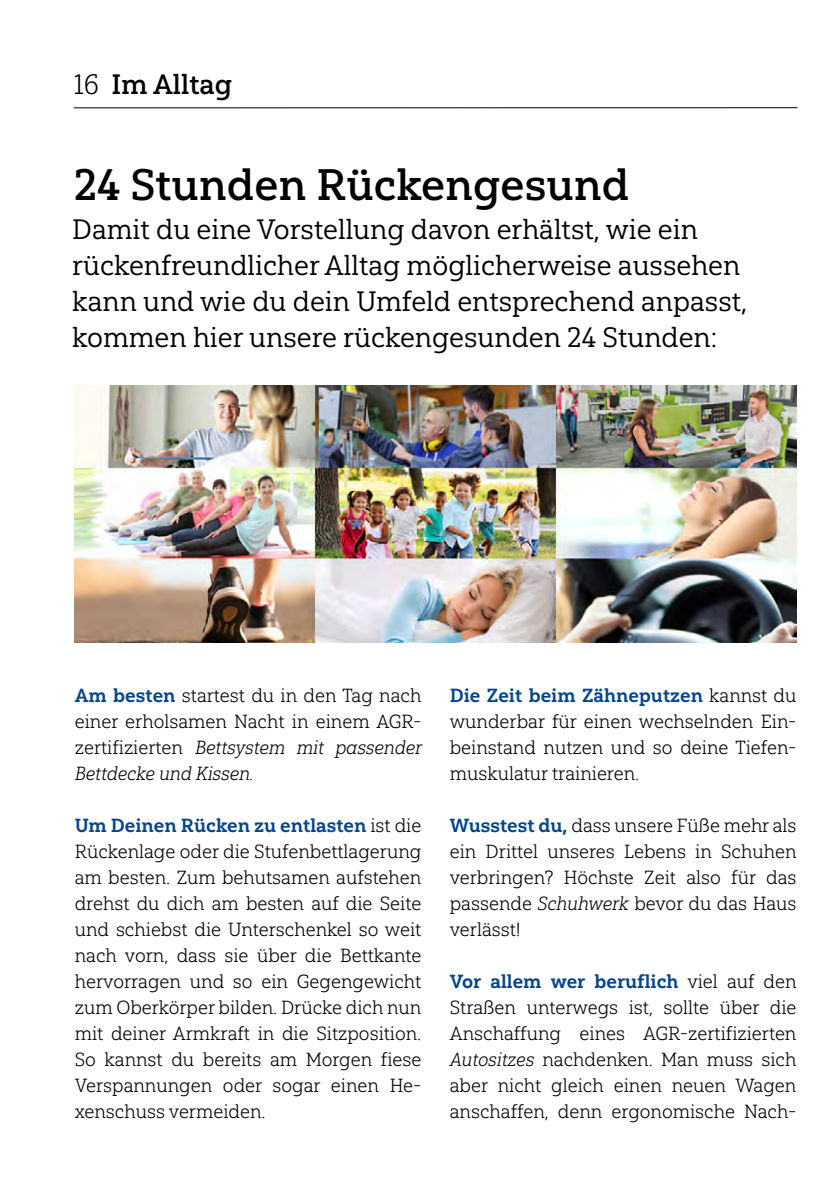
<style>
.page{position:relative;width:840px;height:1191px;background:#fff}
.page>*{position:absolute;margin:0;border:0;box-sizing:border-box;transform-origin:0 0}
.t1{font:44px "Yorkten Slab Nor Med";color:#000}
.t2{font:28px/36px "Yorkten Slab Nor Reg";color:#000}
.t3{font:28px "Yorkten Slab Nor Med";color:#000}
.t4{font:19px/26px "Yorkten Slab Nor Lig";color:#000;text-align:justify}
.t5{font:19px "Yorkten Slab Nor Bol";color:#04458b}
.t6{font:19px/26px "Yorkten Slab Nor Lig It";color:#000}
.s1{font-family:"Yorkten Slab Nor Lig"}
.s2{font-family:"Yorkten Slab Nor Bol";color:#04458b}
.s3{font-family:"Yorkten Slab Nor Lig";color:#000}
.s4{font-family:"Yorkten Slab Nor Lig It"}
</style>
<div class="page">
<hr style="left:74px;top:107px;width:723px;height:1px;background:#000">
<img style="left:75px;top:386px;width:721px;height:256px">
<h2 class="t3" style="left:74px;top:68px;width:160px"><span class="s1">16</span> Im Alltag</h2>
<h1 class="t1" style="left:74px;top:158px;width:557px">24 Stunden Rückengesund</h1>
<h2 class="t2" style="left:72px;top:211px;width:676px">Damit du eine Vorstellung davon erhältst, wie ein rückenfreundlicher Alltag möglicherweise aussehen kann und wie du dein Umfeld entsprechend anpasst, kommen hier unsere rückengesunden 24 Stunden:</h2>
<p class="t4" style="left:75px;top:682px;width:348px"><span class="s2">Am besten</span> startest du in den Tag nach einer erholsamen Nacht in einem AGR-</p>
<p class="t6" style="left:75px;top:734px;width:348px"><span class="s1">zertifizierten</span> Bettsystem mit passender<br>Bettdecke und Kissen.</p>
<p class="t5" style="left:75px;top:813px;width:348px">Um Deinen Rücken zu entlasten <span class="s3">ist die</span></p>
<p class="t4" style="left:75px;top:838px;width:348px">Rückenlage oder die Stufenbettlagerung am besten. Zum behutsamen aufstehen drehst du dich am besten auf die Seite und schiebst die Unterschenkel so weit nach vorn, dass sie über die Bettkante hervorragen und so ein Gegengewicht zum Oberkörper bilden. Drücke dich nun mit deiner Armkraft in die Sitzposition.<br>So kannst du bereits am Morgen fiese Verspannungen oder sogar einen He&shy;xenschuss vermeiden.</p>
<p class="t5" style="left:449px;top:683px;width:348px">Die Zeit beim Zähneputzen <span class="s3">kannst du</span></p>
<p class="t4" style="left:449px;top:708px;width:348px">wunderbar für einen wechselnden Ein&shy;beinstand nutzen und so deine Tiefen&shy;muskulatur trainieren.</p>
<p class="t4" style="left:449px;top:812px;width:348px"><span class="s2">Wusstest du,</span> dass unsere Füße mehr als ein Drittel unseres Lebens in Schuhen verbringen? Höchste Zeit also für das passende <span class="s4">Schuhwerk</span> bevor du das Haus verlässt!</p>
<p class="t5" style="left:449px;top:969px;width:348px">Vor allem wer beruflich <span class="s3">viel auf den</span></p>
<p class="t4" style="left:449px;top:994px;width:348px">Straßen unterwegs ist, sollte über die Anschaffung eines AGR-zertifizierten <span class="s4">Autositzes</span> nachdenken. Man muss sich aber nicht gleich einen neuen Wagen anschaffen, denn ergonomische Nach-</p>
</div>
